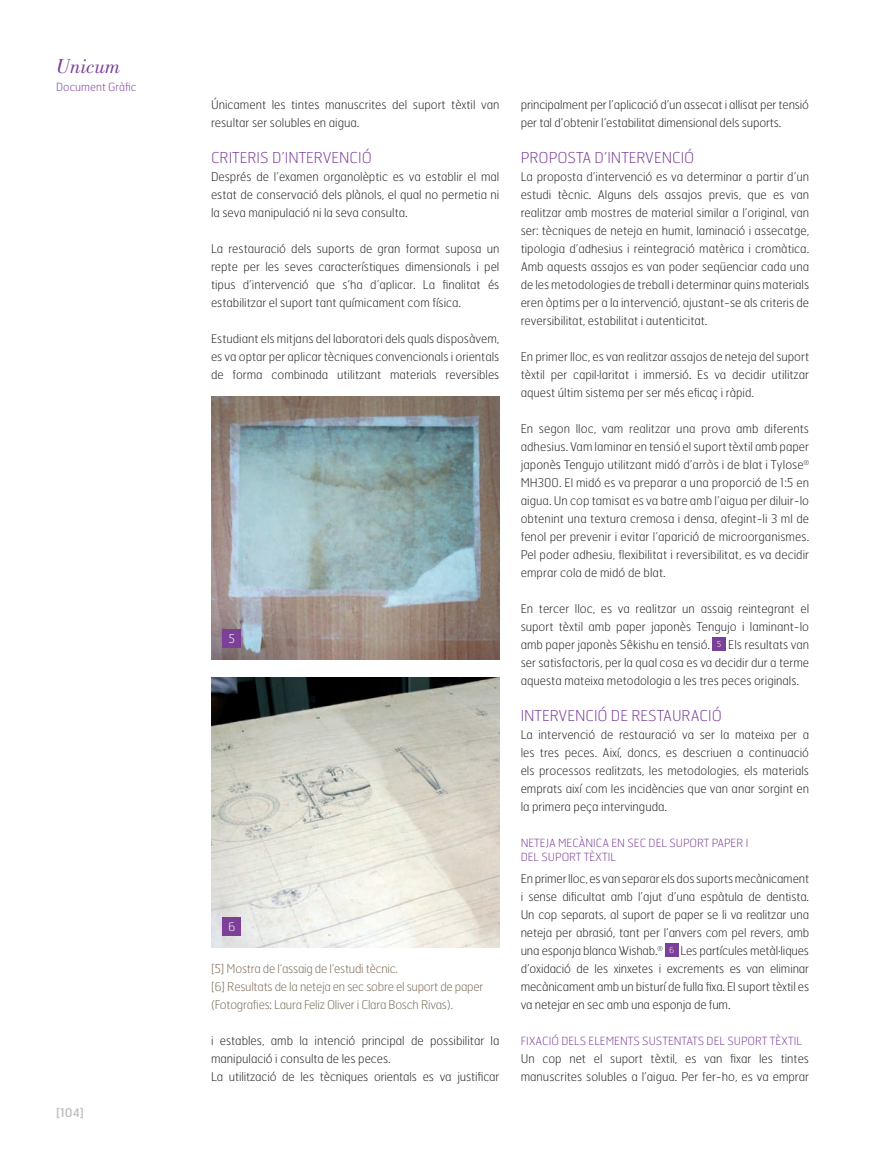
<style>
.page{position:relative;width:894px;height:1149px;background:#fff}
.page>*{position:absolute;margin:0;border:0;box-sizing:border-box;transform-origin:0 0}
.t1{font:italic 21px "Bodoni Std";color:#7c4099}
.Entradilla{font:100 15px "Hermes";color:#7c4099}
.Txt_CAT{font:100 12px/18px "Hermes";color:#231f20;text-align:justify}
.Pie_de_foto{font:100 12px/18px "Hermes";letter-spacing:-.02em;color:#7c6954}
.t2{font:12px "Hermes";color:#bcbdc0}
.Detalle_foto{font:100 12px "Hermes";color:#fff}
.seccion{font:100 11.25px/13.5px "Hermes";color:#7c4099}
.t3{font:100 8.25px "Hermes";color:#fff}
</style>
<div class="page">
<div style="left:712px;top:637px;width:13px;height:13px;background:#7c4099"></div>
<div style="left:665px;top:943px;width:13px;height:13px;background:#7c4099"></div>
<img style="left:211px;top:397px;width:288px;height:262px">
<img style="left:211px;top:677px;width:288px;height:271px">
<div style="left:223px;top:629px;width:18px;height:18px;background:#7c4099"></div>
<div style="left:223px;top:918px;width:18px;height:18px;background:#7c4099"></div>
<h1 class="t1" style="left:56px;top:54px;width:66px">Unicum</h1>
<p class="seccion" style="left:56px;top:80px;width:82px">Document Gràfic</p>
<p class="t2" style="left:56px;top:1105px;width:29px">[104]</p>
<p class="Txt_CAT" style="left:211px;top:95px;width:290px">Únicament les tintes manuscrites del suport tèxtil van resultar ser solubles en aigua.</p>
<p class="Entradilla" style="left:211px;top:148px;width:162px">CRITERIS D’INTERVENCIÓ</p>
<p class="Txt_CAT" style="left:211px;top:167px;width:290px">Després de l’examen organolèptic es va establir el mal estat de conservació dels plànols, el qual no permetia ni la seva manipulació ni la seva consulta.</p>
<p class="Txt_CAT" style="left:211px;top:239px;width:290px">La restauració dels suports de gran format suposa un repte per les seves característiques dimensionals i pel tipus d’intervenció que s’ha d’aplicar. La finalitat és estabilitzar el suport tant químicament com física.</p>
<p class="Txt_CAT" style="left:211px;top:329px;width:290px">Estudiant els mitjans del laboratori dels quals disposàvem, es va optar per aplicar tècniques convencionals i orientals de forma combinada utilitzant materials reversibles</p>
<p class="Detalle_foto" style="left:228px;top:631px;width:8px">5</p>
<p class="Detalle_foto" style="left:228px;top:919px;width:9px">6</p>
<p class="Pie_de_foto" style="left:211px;top:959px;width:188px">[5] Mostra de l’assaig de l’estudi tècnic.</p>
<p class="Pie_de_foto" style="left:211px;top:977px;width:274px">[6] Resultats de la neteja en sec sobre el suport de paper (Fotografies: Laura Feliz Oliver i Clara Bosch Rivas).</p>
<p class="Txt_CAT" style="left:211px;top:1031px;width:290px">i estables, amb la intenció principal de possibilitar la manipulació i consulta de les peces.</p>
<p class="Txt_CAT" style="left:211px;top:1067px;width:290px">La utilització de les tècniques orientals es va justificar</p>
<p class="Txt_CAT" style="left:520px;top:95px;width:290px">principalment per l’aplicació d’un assecat i allisat per tensió per tal d’obtenir l’estabilitat dimensional dels suports.</p>
<p class="Entradilla" style="left:520px;top:148px;width:175px">PROPOSTA D’INTERVENCIÓ</p>
<p class="Txt_CAT" style="left:520px;top:167px;width:290px">La proposta d’intervenció es va determinar a partir d’un estudi tècnic. Alguns dels assajos previs, que es van realitzar amb mostres de material similar a l’original, van ser: tècniques de neteja en humit, laminació i assecatge, tipologia d’adhesius i reintegració matèrica i cromàtica.<br>Amb aquests assajos es van poder seqüenciar cada una de les metodologies de treball i determinar quins materials eren òptims per a la intervenció, ajustant-se als criteris de reversibilitat, estabilitat i autenticitat.</p>
<p class="Txt_CAT" style="left:520px;top:347px;width:290px">En primer lloc, es van realitzar assajos de neteja del suport tèxtil per capil·laritat i immersió. Es va decidir utilitzar aquest últim sistema per ser més eficaç i ràpid.</p>
<p class="Txt_CAT" style="left:520px;top:419px;width:290px">En segon lloc, vam realitzar una prova amb diferents adhesius. Vam laminar en tensió el suport tèxtil amb paper japonès Tengujo utilitzant midó d’arròs i de blat i Tylose<sup>® </sup>MH300. El midó es va preparar a una proporció de 1:5 en aigua. Un cop tamisat es va batre amb l’aigua per diluir-lo obtenint una textura cremosa i densa, afegint-li 3 ml de fenol per prevenir i evitar l’aparició de microorganismes.<br>Pel poder adhesiu, flexibilitat i reversibilitat, es va decidir emprar cola de midó de blat.</p>
<p class="Txt_CAT" style="left:520px;top:599px;width:290px">En tercer lloc, es va realitzar un assaig reintegrant el suport tèxtil amb paper japonès Tengujo i laminant-lo amb paper japonès Sêkishu en tensió.</p>
<p class="Txt_CAT" style="left:520px;top:635px;width:290px;text-indent:207px">Els resultats van ser satisfactoris, per la qual cosa es va decidir dur a terme aquesta mateixa metodologia a les tres peces originals.</p>
<p class="Entradilla" style="left:520px;top:706px;width:203px">INTERVENCIÓ DE RESTAURACIÓ</p>
<p class="Txt_CAT" style="left:520px;top:725px;width:290px">La intervenció de restauració va ser la mateixa per a les tres peces. Així, doncs, es descriuen a continuació els processos realitzats, les metodologies, els materials emprats així com les incidències que van anar sorgint en la primera peça intervinguda.</p>
<p class="seccion" style="left:520px;top:836px;width:229px">NETEJA MECÀNICA EN SEC DEL SUPORT PAPER I<br>DEL SUPORT TÈXTIL</p>
<p class="Txt_CAT" style="left:520px;top:869px;width:290px">En primer lloc, es van separar els dos suports mecànicament i sense dificultat amb l’ajut d’una espàtula de dentista.<br>Un cop separats, al suport de paper se li va realitzar una neteja per abrasió, tant per l’anvers com pel revers, amb una esponja blanca Wishab.<sup>®</sup></p>
<p class="t3" style="left:716px;top:639px;width:6px">5</p>
<p class="Txt_CAT" style="left:520px;top:941px;width:290px;text-indent:160px">Les partícules metàl·liques d’oxidació de les xinxetes i excrements es van eliminar mecànicament amb un bisturí de fulla fixa. El suport tèxtil es va netejar en sec amb una esponja de fum.</p>
<p class="seccion" style="left:520px;top:1034px;width:283px">FIXACIÓ DELS ELEMENTS SUSTENTATS DEL SUPORT TÈXTIL</p>
<p class="Txt_CAT" style="left:520px;top:1049px;width:290px">Un cop net el suport tèxtil, es van fixar les tintes manuscrites solubles a l’aigua. Per fer-ho, es va emprar</p>
<p class="t3" style="left:669px;top:945px;width:7px">6</p>
</div>
